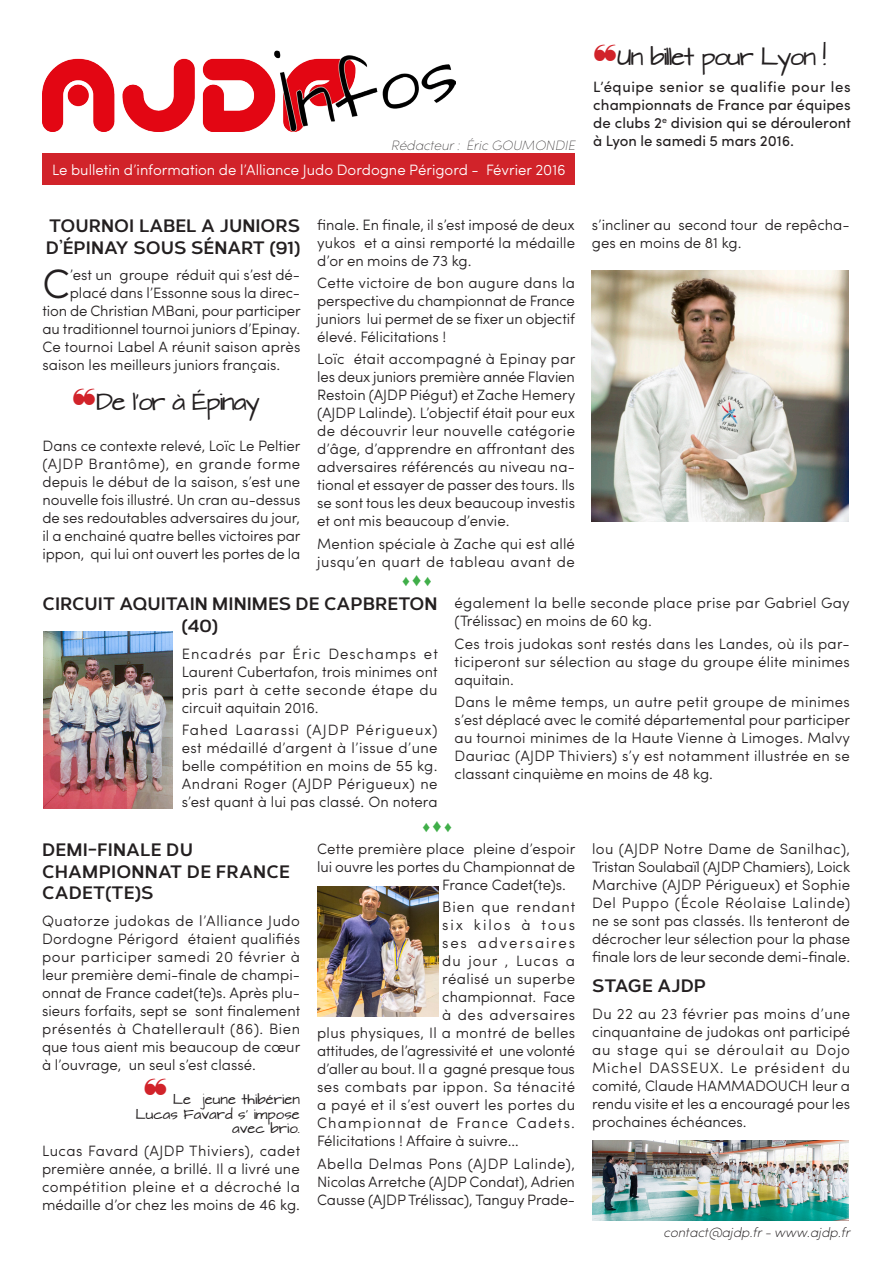
<style>
.page{position:relative;width:893px;height:1263px;background:#fff}
.page>*{position:absolute;margin:0;border:0;box-sizing:border-box;transform-origin:0 0}
.t1{font:300 41.1px "Sofia Pro";color:#231f20}
.t2{font:21px "Architects Daughter";letter-spacing:-.07em;color:#231f20}
.Titre_1{font:700 18px/21.6px "Corbert";color:#231f20}
.t3{font:300 15px/18px "Sofia Pro";color:#231f20;text-align:justify}
.t4{font:15px/18px "Sofia Pro";color:#231f20;text-align:justify}
.t5{font:300 15px/18px "Sofia Pro";letter-spacing:.02em;color:#231f20}
.t6{font:300 15px "Sofia Pro";color:#fff}
.t7{font:300 15px "Sofia Pro";letter-spacing:.025em;color:#231f20}
.t8{font:300 15px "Sofia Pro";letter-spacing:.035em;color:#231f20}
.t9{font:300 15px "Sofia Pro";letter-spacing:.08em;color:#231f20}
.t10{font:300 15px "Sofia Pro";letter-spacing:.03em;color:#231f20}
.t11{font:300 15px "Sofia Pro";letter-spacing:.045em;color:#231f20}
.t12{font:300 15px "Sofia Pro";letter-spacing:.06em;color:#231f20}
.t13{font:300 15px "Sofia Pro";letter-spacing:.12em;color:#231f20}
.t14{font:300 15px "Sofia Pro";letter-spacing:.125em;color:#231f20}
.t15{font:300 15px "Sofia Pro";letter-spacing:.065em;color:#231f20}
.t16{font:italic 300 15px "Gill Sans Nova";color:#40ae49}
.t17{font:italic 200 13.5px "Sofia Pro";color:#231f20}
.t18{font:italic 200 13.5px "Sofia Pro";color:#231f20}
.t19{font:12px/14.4px "Architects Daughter";color:#231f20;text-align:right}
.s1{color:#d1232a}
.s2{font-size:18px}
</style>
<div class="page">
<img style="left:43px;top:50px;width:412px;height:81px">
<div style="left:43px;top:153px;width:532px;height:32px;background:#d1232a"></div>
<img style="left:43px;top:631px;width:130px;height:177px">
<img style="left:592px;top:271px;width:257px;height:250px">
<img style="left:318px;top:887px;width:120px;height:129px">
<img style="left:592px;top:1140px;width:257px;height:81px">
<p class="t18" style="left:391px;top:137px;width:186px">Rédacteur : Éric GOUMONDIE</p>
<p class="t6" style="left:52px;top:158px;width:515px">Le bulletin d’information de l’Alliance Judo Dordogne Périgord - Février 2016</p>
<p class="Titre_1" style="left:46px;top:213px;width:256px">TOURNOI LABEL A JUNIORS<br>D’ÉPINAY SOUS SÉNART (91)</p>
<p class="t1" style="left:43px;top:253px;width:29px">C</p>
<p class="t3" style="left:70px;top:265px;width:232px">’est un groupe réduit qui s’est dé-</p>
<p class="t3" style="left:70px;top:283px;width:232px">placé dans l’Essonne sous la direc-</p>
<p class="t3" style="left:43px;top:301px;width:260px">tion de Christian MBani, pour participer</p>
<p class="t3" style="left:43px;top:319px;width:259px">au traditionnel tournoi juniors d’Epinay.</p>
<p class="t3" style="left:43px;top:337px;width:259px">Ce tournoi Label A réunit saison après</p>
<p class="t3" style="left:43px;top:355px;width:239px">saison les meilleurs juniors français.</p>
<p class="t2" style="left:72px;top:390px;width:189px"><span class="s1">❝</span>De l’or à Épinay</p>
<p class="t3" style="left:43px;top:435px;width:260px">Dans ce contexte relevé, Loïc Le Peltier (AJDP Brantôme), en grande forme depuis le début de la saison, s’est une nouvelle fois illustré. Un cran au-dessus de ses redoutables adversaires du jour, il a enchainé quatre belles victoires par ippon, qui lui ont ouvert les portes de la</p>
<p class="t3" style="left:317px;top:215px;width:259px">finale. En finale, il s’est imposé de deux yukos et a ainsi remporté la médaille d’or en moins de 73 kg.</p>
<p class="t3" style="left:317px;top:273px;width:259px">Cette victoire de bon augure dans la perspective du championnat de France juniors lui permet de se fixer un objectif élevé. Félicitations !</p>
<p class="t3" style="left:317px;top:349px;width:260px">Loïc était accompagné à Epinay par les deux juniors première année Flavien Restoin (AJDP Piégut) et Zache Hemery (AJDP Lalinde). L’objectif était pour eux de découvrir leur nouvelle catégorie d’âge, d’apprendre en affrontant des adversaires référencés au niveau na&shy;tional et essayer de passer des tours. Ils se sont tous les deux beaucoup investis et ont mis beaucoup d’envie.</p>
<p class="t3" style="left:317px;top:533px;width:259px">Mention spéciale à Zache qui est allé jusqu’en quart de tableau avant de</p>
<p class="t16" style="left:401px;top:572px;width:33px">♦<span class="s2">♦</span>♦</p>
<p class="t2" style="left:593px;top:46px;width:235px"><span class="s1">❝</span>Un billet pour Lyon !</p>
<p class="t4" style="left:593px;top:77px;width:259px">L’équipe senior se qualifie pour les championnats de France par équipes de clubs 2<sup>e</sup> division qui se dérouleront à Lyon le samedi 5 mars 2016.</p>
<p class="t3" style="left:592px;top:215px;width:259px">s’incliner au second tour de repêcha&shy;ges en moins de 81 kg.</p>
<p class="Titre_1" style="left:182px;top:592px;width:257px;text-indent:-139px">CIRCUIT AQUITAIN MINIMES DE CAPBRETON (40)</p>
<p class="t3" style="left:182px;top:643px;width:258px">Encadrés par Éric Deschamps et Laurent Cubertafon, trois minimes ont pris part à cette seconde étape du circuit aquitain 2016.</p>
<p class="t3" style="left:182px;top:719px;width:257px">Fahed Laarassi (AJDP Périgueux) est médaillé d’argent à l’issue d’une belle compétition en moins de 55 kg.<br>Andrani Roger (AJDP Périgueux) ne s’est quant à lui pas classé. On notera</p>
<p class="t5" style="left:455px;top:593px;width:397px">également la belle seconde place prise par Gabriel Gay (Trélissac) en moins de 60 kg.</p>
<p class="t3" style="left:455px;top:633px;width:397px">Ces trois judokas sont restés dans les Landes, où ils par&shy;ticiperont sur sélection au stage du groupe élite minimes aquitain.</p>
<p class="t3" style="left:455px;top:692px;width:397px">Dans le même temps, un autre petit groupe de minimes s’est déplacé avec le comité départemental pour participer au tournoi minimes de la Haute Vienne à Limoges. Malvy Dauriac (AJDP Thiviers) s’y est notamment illustrée en se classant cinquième en moins de 48 kg.</p>
<p class="Titre_1" style="left:42px;top:837px;width:249px">DEMI-FINALE DU<br>CHAMPIONNAT DE FRANCE<br>CADET(TE)S</p>
<p class="t3" style="left:42px;top:910px;width:260px">Quatorze judokas de l’Alliance Judo Dordogne Périgord étaient qualifiés pour participer samedi 20 février à leur première demi-finale de champi&shy;onnat de France cadet(te)s. Après plu&shy;sieurs forfaits, sept se sont finalement présentés à Chatellerault (86). Bien que tous aient mis beaucoup de cœur à l’ouvrage, un seul s’est classé.</p>
<p class="t19" style="left:135px;top:1093px;width:166px">Le jeune thibérien<br>Lucas Favard s’ impose avec brio.</p>
<p class="t3" style="left:42px;top:1141px;width:260px">Lucas Favard (AJDP Thiviers), cadet première année, a brillé. Il a livré une compétition pleine et a décroché la médaille d’or chez les moins de 46 kg.</p>
<p class="t16" style="left:421px;top:818px;width:33px">♦<span class="s2">♦</span>♦</p>
<p class="t3" style="left:317px;top:839px;width:260px">Cette première place pleine d’espoir</p>
<p class="t3" style="left:317px;top:857px;width:260px">lui ouvre les portes du Championnat de</p>
<p class="t3" style="left:442px;top:875px;width:125px">France Cadet(te)s.</p>
<p class="t12" style="left:442px;top:896px;width:135px">Bien que rendant</p>
<p class="t14" style="left:442px;top:914px;width:134px">six kilos à tous</p>
<p class="t13" style="left:442px;top:932px;width:134px">ses adversaires</p>
<p class="t15" style="left:442px;top:950px;width:134px">du jour , Lucas a</p>
<p class="t10" style="left:442px;top:968px;width:134px">réalisé un superbe</p>
<p class="t3" style="left:442px;top:987px;width:134px">championnat. Face</p>
<p class="t11" style="left:442px;top:1004px;width:134px">à des adversaires</p>
<p class="t7" style="left:317px;top:1022px;width:260px">plus physiques, Il a montré de belles</p>
<p class="t3" style="left:317px;top:1041px;width:260px">attitudes, de l’agressivité et une volonté</p>
<p class="t3" style="left:317px;top:1059px;width:259px">d’aller au bout. Il a gagné presque tous</p>
<p class="t8" style="left:317px;top:1076px;width:260px">ses combats par ippon. Sa ténacité</p>
<p class="t5" style="left:317px;top:1095px;width:259px">a payé et il s’est ouvert les portes du</p>
<p class="t9" style="left:317px;top:1112px;width:260px">Championnat de France Cadets.</p>
<p class="t3" style="left:317px;top:1131px;width:203px">Félicitations ! Affaire à suivre…</p>
<p class="t3" style="left:317px;top:1153px;width:260px">Abella Delmas Pons (AJDP Lalinde), Nicolas Arretche (AJDP Condat), Adrien Causse (AJDP Trélissac), Tanguy Prade-</p>
<p class="t3" style="left:592px;top:839px;width:260px">lou (AJDP Notre Dame de Sanilhac), Tristan Soulabaïl (AJDP Chamiers), Loick Marchive (AJDP Périgueux) et Sophie Del Puppo (École Réolaise Lalinde) ne se sont pas classés. Ils tenteront de décrocher leur sélection pour la phase finale lors de leur seconde demi-finale.</p>
<p class="Titre_1" style="left:592px;top:973px;width:116px">STAGE AJDP</p>
<p class="t3" style="left:592px;top:1003px;width:260px">Du 22 au 23 février pas moins d’une cinquantaine de judokas ont participé au stage qui se déroulait au Dojo Michel DASSEUX. Le président du comité, Claude HAMMADOUCH leur a rendu visite et les a encouragé pour les prochaines échéances.</p>
<p class="t17" style="left:663px;top:1223px;width:188px">contact@ajdp.fr - www.ajdp.fr</p>
</div>
